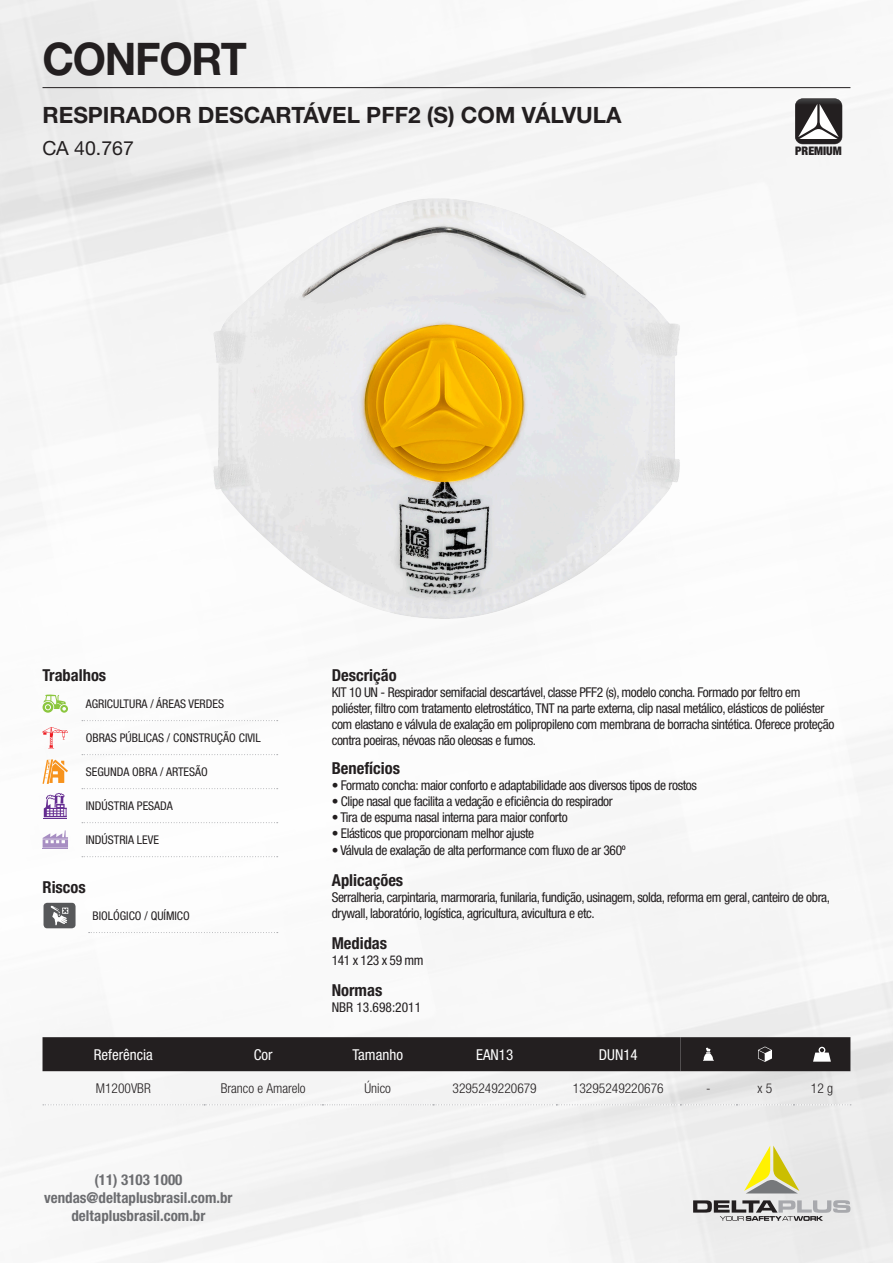
<style>
.page{position:relative;width:893px;height:1263px;background:#fff}
.page>*{position:absolute;margin:0;border:0;box-sizing:border-box;transform-origin:0 0}
.nome_do_produto{font:700 45px "Helvetica Neue LTW1 G";letter-spacing:-.03em;color:#231f20;scale:.95 1}
.nome_do_produto_subt{font:700 22.5px "Helvetica Neue LTW1 G";color:#231f20}
.numero_CA{font:19.5px "Helvetica Neue LTW1 G";color:#231f20}
.texto_titulo{font:700 condensed 16.5px "Helvetica Neue LTW1 G";color:#231f20}
.nome_do_produto-2{font:700 condensed 16.5px "Helvetica Neue LTW1 G";color:#231f20}
.t1{font:700 condensed 15px/18px "Helvetica Neue LTW1 G";color:#6c6d70;text-align:center}
.tabela_titulo{font:condensed 15px "Helvetica Neue LTW1 G";color:#fff}
.texto{font:condensed 13.5px/16.2px "Helvetica Neue LTW1 G";letter-spacing:-.03em;color:#231f20}
.tabela_texto{font:300 condensed 13.5px "Helvetica Neue LTW1 G";color:#231f20}
.texto-2{font:condensed 13.5px "Helvetica Neue LTW1 G";color:#231f20}
.tabela_aplicacoes_te{font:condensed 12px "Helvetica Neue LTW1 G";color:#231f20}
.t2{font:900 condensed 11.85px "Helvetica Neue LT Std";color:#231f20}
</style>
<div class="page">
<img style="left:0;top:0;width:893px;height:1263px">
<svg style="left:744px;top:1145px;width:55px;height:48px;background:#d9d597"></svg>
<svg style="left:693px;top:1200px;width:157px;height:21px;background:#abaaab"></svg>
<img style="left:164px;top:167px;width:566px;height:481px">
<hr style="left:43px;top:87px;width:807px;height:1px;background:#231f20">
<svg style="left:82px;top:788px;width:196px;height:1px"></svg>
<svg style="left:82px;top:822px;width:196px;height:1px"></svg>
<svg style="left:82px;top:856px;width:196px;height:1px"></svg>
<svg style="left:82px;top:754px;width:196px;height:1px"></svg>
<svg style="left:82px;top:720px;width:196px;height:1px"></svg>
<svg style="left:43px;top:694px;width:25px;height:19px"></svg>
<svg style="left:43px;top:727px;width:25px;height:21px"></svg>
<svg style="left:43px;top:759px;width:25px;height:25px"></svg>
<svg style="left:44px;top:793px;width:23px;height:26px"></svg>
<svg style="left:43px;top:830px;width:25px;height:19px"></svg>
<svg style="left:89px;top:932px;width:189px;height:1px"></svg>
<div style="left:44px;top:903px;width:32px;height:25px;background:#57585a;border-radius:4px"></div>
<svg style="left:51px;top:905px;width:17px;height:20px"></svg>
<svg style="left:43px;top:1104px;width:808px;height:1px"></svg>
<div style="left:43px;top:1037px;width:807px;height:34px;background:#231f20"></div>
<svg style="left:795px;top:98px;width:47px;height:46px"></svg>
<p class="nome_do_produto" style="left:43px;top:31px;width:217px">CONFORT</p>
<p class="nome_do_produto_subt" style="left:43px;top:101px;width:581px">RESPIRADOR DESCARTÁVEL PFF2 (S) COM VÁLVULA</p>
<p class="numero_CA" style="left:43px;top:136px;width:93px">CA 40.767</p>
<p class="t2" style="left:795px;top:144px;width:48px">PREMIUM</p>
<p class="nome_do_produto-2" style="left:43px;top:665px;width:65px">Trabalhos</p>
<p class="tabela_aplicacoes_te" style="left:86px;top:696px;width:140px">AGRICULTURA / ÁREAS VERDES</p>
<p class="tabela_aplicacoes_te" style="left:86px;top:731px;width:176px">OBRAS PÚBLICAS / CONSTRUÇÃO CIVIL</p>
<p class="tabela_aplicacoes_te" style="left:86px;top:765px;width:124px">SEGUNDA OBRA / ARTESÃO</p>
<p class="tabela_aplicacoes_te" style="left:86px;top:799px;width:89px">INDÚSTRIA PESADA</p>
<p class="tabela_aplicacoes_te" style="left:86px;top:833px;width:75px">INDÚSTRIA LEVE</p>
<p class="nome_do_produto-2" style="left:43px;top:877px;width:45px">Riscos</p>
<p class="tabela_aplicacoes_te" style="left:92px;top:908px;width:99px">BIOLÓGICO / QUÍMICO</p>
<p class="texto_titulo" style="left:332px;top:665px;width:67px">Descrição</p>
<p class="texto" style="left:332px;top:684px;width:504px">KIT 10 UN - Respirador semifacial descartável, classe PFF2 (s), modelo concha. Formado por feltro em poliéster, filtro com tratamento eletrostático, TNT na parte externa, clip nasal metálico, elásticos de poliéster com elastano e válvula de exalação em polipropileno com membrana de borracha sintética. Oferece proteção contra poeiras, névoas não oleosas e fumos.</p>
<p class="texto_titulo" style="left:332px;top:758px;width:70px">Benefícios</p>
<p class="texto" style="left:332px;top:777px;width:367px">• Formato concha: maior conforto e adaptabilidade aos diversos tipos de rostos</p>
<p class="texto" style="left:332px;top:793px;width:283px">• Clipe nasal que facilita a vedação e eficiência do respirador</p>
<p class="texto" style="left:332px;top:809px;width:237px">• Tira de espuma nasal interna para maior conforto</p>
<p class="texto" style="left:332px;top:826px;width:204px">• Elásticos que proporcionam melhor ajuste</p>
<p class="texto" style="left:332px;top:842px;width:296px">• Válvula de exalação de alta performance com fluxo de ar 360º</p>
<p class="texto_titulo" style="left:332px;top:870px;width:73px">Aplicações</p>
<p class="texto" style="left:332px;top:889px;width:500px">Serralheria, carpintaria, marmoraria, funilaria, fundição, usinagem, solda, reforma em geral, canteiro de obra, drywall, laboratório, logística, agricultura, avicultura e etc.</p>
<p class="texto_titulo" style="left:332px;top:933px;width:57px">Medidas</p>
<p class="texto" style="left:332px;top:952px;width:94px">141 x 123 x 59 mm</p>
<p class="texto_titulo" style="left:332px;top:980px;width:52px">Normas</p>
<p class="texto-2" style="left:332px;top:1000px;width:91px">NBR 13.698:2011</p>
<p class="tabela_titulo" style="left:94px;top:1045px;width:61px">Referência</p>
<p class="tabela_titulo" style="left:254px;top:1045px;width:20px">Cor</p>
<p class="tabela_titulo" style="left:352px;top:1045px;width:52px">Tamanho</p>
<p class="tabela_titulo" style="left:476px;top:1045px;width:39px">EAN13</p>
<p class="tabela_titulo" style="left:599px;top:1045px;width:40px">DUN14</p>
<p class="tabela_texto" style="left:96px;top:1080px;width:56px">M1200VBR</p>
<p class="tabela_texto" style="left:221px;top:1080px;width:86px">Branco e Amarelo</p>
<p class="tabela_texto" style="left:364px;top:1080px;width:28px">Único</p>
<p class="tabela_texto" style="left:453px;top:1080px;width:86px">3295249220679</p>
<p class="tabela_texto" style="left:573px;top:1080px;width:92px">13295249220676</p>
<p class="tabela_texto" style="left:706px;top:1080px;width:6px">-</p>
<p class="tabela_texto" style="left:758px;top:1080px;width:16px">x 5</p>
<p class="tabela_texto" style="left:811px;top:1080px;width:24px">12 g</p>
<p class="t1" style="left:44px;top:1170px;width:190px">(11) 3103 1000 vendas@deltaplusbrasil.com.br deltaplusbrasil.com.br</p>
</div>
